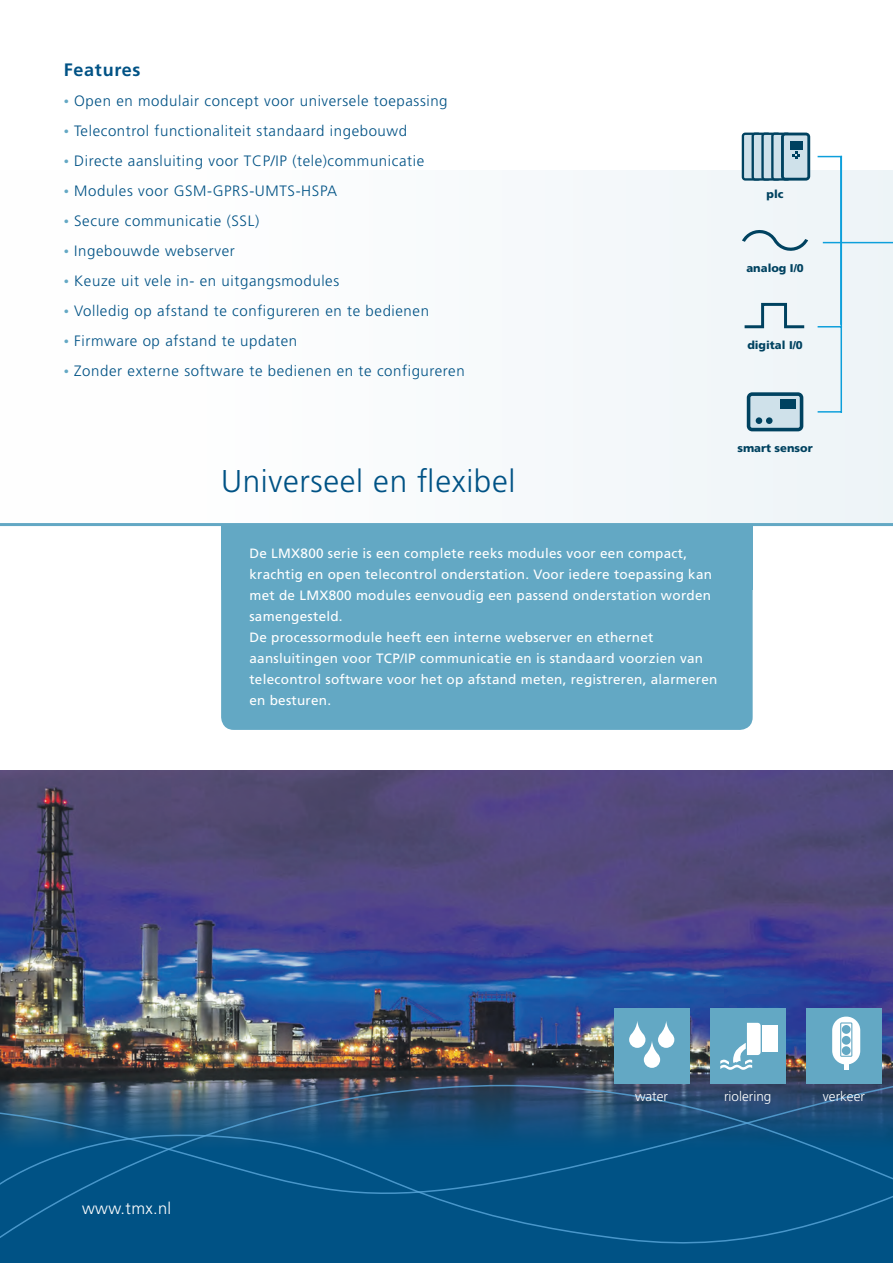
<style>
.page{position:relative;width:893px;height:1263px;background:#fff}
.page>*{position:absolute;margin:0;border:0;box-sizing:border-box;transform-origin:0 0}
.kop{font:300 31.5px "Frutiger";letter-spacing:.02em;color:#005285}
.opsomming{font:700 18px "Frutiger";letter-spacing:.04em;color:#005285}
.t1{font:300 16.5px "Frutiger";letter-spacing:.02em;color:#fff}
.opsomming-2{font:300 15px "Frutiger";letter-spacing:.04em;color:#005285}
.diap_tekst{font:13.5px/21px "Frutiger";letter-spacing:.02em;color:#fff}
.t2{font:300 13.5px "Frutiger";color:#fff}
.t3{font:900 11.25px "Frutiger";color:#004260}
.s1{font-size:10.5px;color:#63a8c4}
</style>
<div class="page">
<div style="left:0;top:170px;width:893px;height:356px;background:#f8fafc"></div>
<hr style="left:0;top:523px;width:893px;height:3px;background:#63a8c4">
<div style="left:221px;top:526px;width:532px;height:64px;background:#63a8c4"></div>
<div style="left:221px;top:558px;width:532px;height:172px;background:#63a8c4;border-radius:13px"></div>
<img style="left:0;top:770px;width:893px;height:279px">
<img style="left:0;top:1049px;width:893px;height:35px">
<svg style="left:0;top:1084px;width:893px;height:179px;background:#0d5381"></svg>
<div style="left:614px;top:1008px;width:75px;height:76px;background:#63a8c4"></div>
<svg style="left:629px;top:1021px;width:45px;height:47px"></svg>
<div style="left:710px;top:1008px;width:76px;height:76px;background:#63a8c4"></div>
<div style="left:762px;top:1026px;width:16px;height:26px;background:#fff"></div>
<svg style="left:720px;top:1023px;width:41px;height:47px"></svg>
<div style="left:806px;top:1008px;width:76px;height:76px;background:#63a8c4"></div>
<svg style="left:844px;top:1064px;width:4px;height:6px"></svg>
<div style="left:832px;top:1016px;width:28px;height:48px;background:#fff;border-radius:14px"></div>
<div style="left:840px;top:1022px;width:12px;height:35px;border:1px solid #63a8c4"></div>
<div style="left:842px;top:1025px;width:9px;height:9px;background:#63a8c4;border-radius:50%"></div>
<div style="left:842px;top:1036px;width:9px;height:9px;background:#63a8c4;border-radius:50%"></div>
<div style="left:842px;top:1046px;width:9px;height:9px;background:#63a8c4;border-radius:50%"></div>
<svg style="left:742px;top:229px;width:66px;height:22px"></svg>
<hr style="left:823px;top:242px;width:70px;height:1px;background:#0d9fdb">
<svg style="left:892px;top:218px;width:1px;height:49px"></svg>
<svg style="left:892px;top:329px;width:1px;height:50px"></svg>
<svg style="left:818px;top:156px;width:22px;height:1px"></svg>
<svg style="left:818px;top:326px;width:22px;height:1px"></svg>
<hr style="left:818px;top:411px;width:24px;height:2px;background:#0d9fdb">
<hr style="left:840px;top:156px;width:2px;height:256px;background:#0d9fdb">
<svg style="left:747px;top:392px;width:56px;height:39px;background:#91b1c0"></svg>
<div style="left:780px;top:399px;width:15px;height:10px;background:#004260"></div>
<svg style="left:742px;top:133px;width:68px;height:48px;background:#89abbb"></svg>
<svg style="left:744px;top:302px;width:61px;height:27px"></svg>
<div style="left:756px;top:417px;width:6px;height:7px;background:#004260;border-radius:50%"></div>
<div style="left:766px;top:417px;width:6px;height:7px;background:#004260;border-radius:50%"></div>
<p class="opsomming" style="left:64px;top:59px;width:78px">Features</p>
<p class="opsomming-2" style="left:64px;top:92px;width:385px"><span class="s1">•</span> Open en modulair concept voor universele toepassing</p>
<p class="opsomming-2" style="left:64px;top:122px;width:345px"><span class="s1">•</span> Telecontrol functionaliteit standaard ingebouwd</p>
<p class="opsomming-2" style="left:64px;top:152px;width:362px"><span class="s1">•</span> Directe aansluiting voor TCP/IP (tele)communicatie</p>
<p class="opsomming-2" style="left:64px;top:182px;width:275px"><span class="s1">•</span> Modules voor GSM-GPRS-UMTS-HSPA</p>
<p class="opsomming-2" style="left:64px;top:212px;width:197px"><span class="s1">•</span> Secure communicatie (SSL)</p>
<p class="opsomming-2" style="left:64px;top:242px;width:173px"><span class="s1">•</span> Ingebouwde webserver</p>
<p class="opsomming-2" style="left:64px;top:272px;width:277px"><span class="s1">•</span> Keuze uit vele in- en uitgangsmodules</p>
<p class="opsomming-2" style="left:64px;top:302px;width:367px"><span class="s1">•</span> Volledig op afstand te configureren en te bedienen</p>
<p class="opsomming-2" style="left:64px;top:332px;width:235px"><span class="s1">•</span> Firmware op afstand te updaten</p>
<p class="opsomming-2" style="left:64px;top:362px;width:402px"><span class="s1">•</span> Zonder externe software te bedienen en te configureren</p>
<p class="t3" style="left:767px;top:187px;width:18px">plc</p>
<p class="t3" style="left:746px;top:261px;width:59px">analog I/0</p>
<p class="t3" style="left:747px;top:338px;width:57px">digital I/0</p>
<p class="kop" style="left:221px;top:464px;width:296px">Universeel en flexibel</p>
<p class="t3" style="left:737px;top:441px;width:77px">smart sensor</p>
<p class="diap_tekst" style="left:249px;top:542px;width:464px">De LMX800 serie is een complete reeks modules voor een compact, krachtig en open telecontrol onderstation. Voor iedere toepassing kan met de LMX800 modules eenvoudig een passend onderstation worden samengesteld.</p>
<p class="diap_tekst" style="left:249px;top:626px;width:470px">De processormodule heeft een interne webserver en ethernet aansluitingen voor TCP/IP communicatie en is standaard voorzien van telecontrol software voor het op afstand meten, registreren, alarmeren en besturen.</p>
<p class="t1" style="left:82px;top:1199px;width:91px">www.tmx.nl</p>
<p class="t2" style="left:635px;top:1088px;width:34px">water</p>
<p class="t2" style="left:724px;top:1088px;width:49px">riolering</p>
<p class="t2" style="left:823px;top:1088px;width:43px">verkeer</p>
</div>
